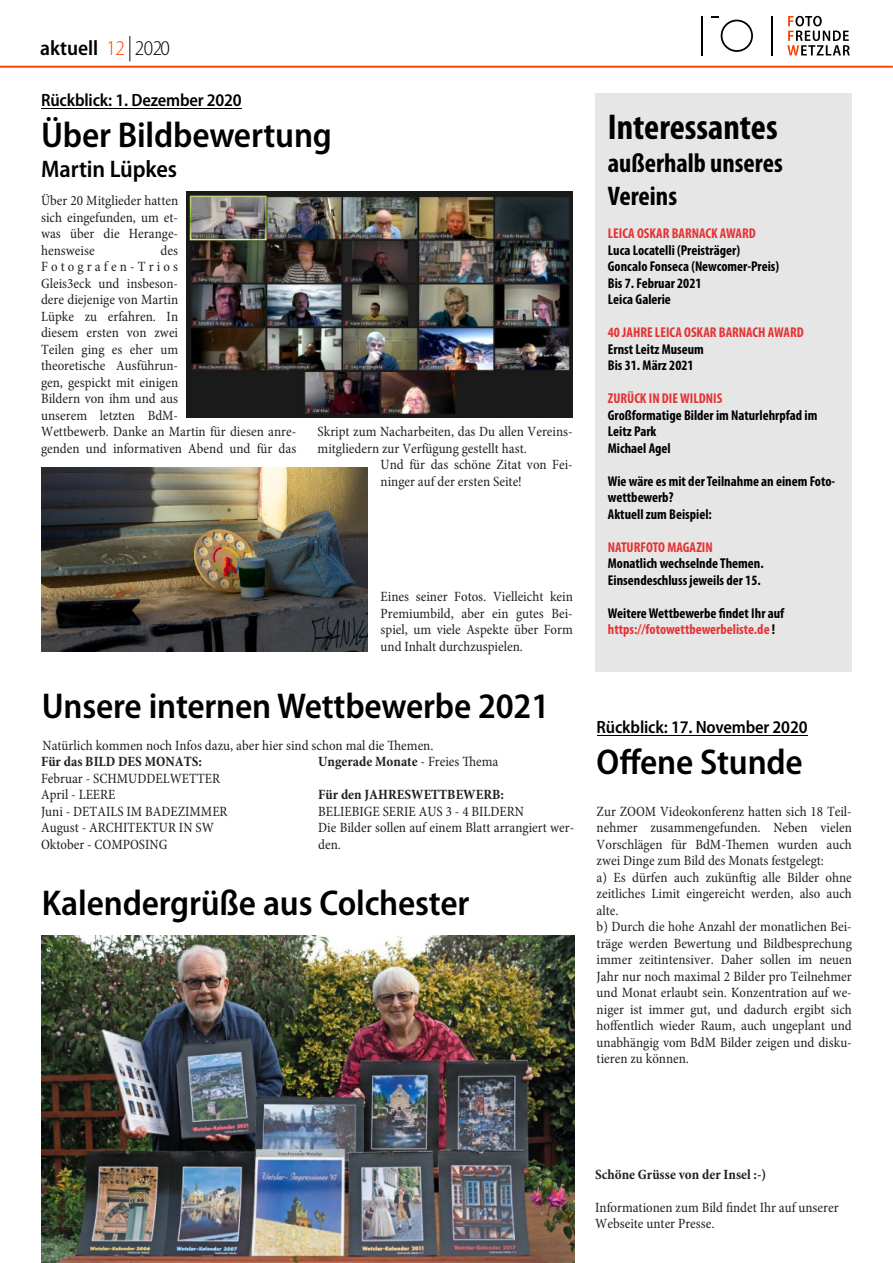
<style>
.page{position:relative;width:893px;height:1263px;background:#fff}
.page>*{position:absolute;margin:0;border:0;box-sizing:border-box;transform-origin:0 0}
.t1{font:600 semi-condensed 36px "Myriad Pro";letter-spacing:-.005em;color:#000}
.t2{font:700 condensed 36px "Myriad Pro";color:#000}
.t3{font:700 condensed 27px/33px "Myriad Pro";color:#000}
.t4{font:600 semi-condensed 24px "Myriad Pro";letter-spacing:-.005em;color:#000}
.t5{font:600 semi-condensed 21px "Myriad Pro";color:#000}
.t6{font:600 semi-condensed 17.85px "Myriad Pro";letter-spacing:-.01em;color:#000}
.t7{font:condensed 14.25px/16.5px "Minion Pro";color:#231f20}
.t8{font:700 condensed 14.25px/16.5px "Myriad Pro";color:#000}
.t9{font:700 condensed 14.25px "Minion Pro";color:#231f20}
.t10{font:700 condensed 14.25px "Myriad Pro";color:#e53333}
.s1{font-weight:300;color:#ff3f00}
.s2{font-weight:300;font-size:25.2px}
.s3{font-weight:300}
.s4{font-weight:400}
.s5{color:#e53333}
</style>
<div class="page">
<hr style="left:0;top:66px;width:893px;height:2px;background:#ff3f00">
<hr style="left:701px;top:16px;width:2px;height:39px;background:#000">
<hr style="left:771px;top:16px;width:2px;height:39px;background:#000">
<svg style="left:712px;top:16px;width:41px;height:36px"></svg>
<svg style="left:787px;top:16px;width:63px;height:39px"></svg>
<div style="left:595px;top:93px;width:257px;height:579px;background:#e6e6e6"></div>
<hr style="left:41px;top:108px;width:201px;height:1px;background:#000">
<hr style="left:597px;top:735px;width:210px;height:1px;background:#000">
<img style="left:187px;top:191px;width:386px;height:226px">
<img style="left:41px;top:467px;width:327px;height:185px">
<img style="left:42px;top:936px;width:533px;height:327px">
<h3 class="t5" style="left:40px;top:39px;width:131px">aktuell <span class="s1">12</span> <span class="s2">|</span> <span class="s3">2020</span></h3>
<p class="t6" style="left:41px;top:93px;width:202px">Rückblick: 1. Dezember 2020</p>
<h1 class="t1" style="left:41px;top:120px;width:292px">Über Bildbewertung</h1>
<h3 class="t4" style="left:41px;top:159px;width:138px">Martin Lüpkes</h3>
<p class="t7" style="left:41px;top:194px;width:139px;text-align:justify">Über 20 Mitglieder hatten sich eingefunden, um et‐ was über die Herange‐ hensweise</p>
<p class="t7" style="left:41px;top:243px;width:257px;text-indent:120px">des<br>Fotografen-Trios<br>Gleis3eck und insbeson‐<br>dere diejenige von Martin<br>Lüpke zu erfahren. In<br>diesem ersten von zwei<br>Teilen ging es eher um<br>theoretische Ausführun‐<br>gen, gespickt mit einigen<br>Bildern von ihm und aus<br>unserem letzten BdM-<br>Wettbewerb. Danke an Martin für diesen anre‐ genden und informativen Abend und für das</p>
<p class="t7" style="left:318px;top:425px;width:257px">Skript zum Nacharbeiten, das Du allen Vereins‐</p>
<p class="t7" style="left:318px;top:441px;width:211px">mitgliedern zur Verfügung gestellt hast.</p>
<p class="t7" style="left:381px;top:458px;width:194px">Und für das schöne Zitat von Fei‐</p>
<p class="t7" style="left:381px;top:474px;width:143px">ninger auf der ersten Seite!</p>
<p class="t7" style="left:381px;top:590px;width:194px;text-align:justify">Eines seiner Fotos. Vielleicht kein Premiumbild, aber ein gutes Bei‐ spiel, um viele Aspekte über Form und Inhalt durchzuspielen.</p>
<h1 class="t1" style="left:42px;top:691px;width:509px">Unsere internen Wettbewerbe 2021</h1>
<p class="t7" style="left:43px;top:738px;width:392px">Natürlich kommen noch Infos dazu, aber hier sind schon mal die Themen.</p>
<p class="t9" style="left:41px;top:756px;width:162px">Für das BILD DES MONATS:</p>
<p class="t7" style="left:41px;top:771px;width:188px">Februar - SCHMUDDELWETTER<br>April - LEERE<br>Juni - DETAILS IM BADEZIMMER<br>August - ARCHITEKTUR IN SW<br>Oktober - COMPOSING</p>
<p class="t9" style="left:318px;top:756px;width:182px">Ungerade Monate <span class="s4">- Freies Thema</span></p>
<p class="t9" style="left:318px;top:789px;width:187px">Für den JAHRESWETTBEWERB:</p>
<p class="t7" style="left:318px;top:804px;width:257px">BELIEBIGE SERIE AUS 3 - 4 BILDERN<br>Die Bilder sollen auf einem Blatt arrangiert wer‐ den.</p>
<h1 class="t1" style="left:42px;top:888px;width:429px">Kalendergrüße aus Colchester</h1>
<h1 class="t2" style="left:608px;top:112px;width:171px">Interessantes</h1>
<h2 class="t3" style="left:608px;top:149px;width:176px">außerhalb unseres<br>Vereins</h2>
<p class="t10" style="left:608px;top:228px;width:149px">LEICA OSKAR BARNACK AWARD</p>
<p class="t8" style="left:608px;top:243px;width:173px">Luca Locatelli (Preisträger)<br>Goncalo Fonseca (Newcomer-Preis)<br>Bis 7. Februar 2021<br>Leica Galerie</p>
<p class="t10" style="left:608px;top:327px;width:197px">40 JAHRE LEICA OSKAR BARNACH AWARD</p>
<p class="t8" style="left:608px;top:342px;width:98px">Ernst Leitz Museum<br>Bis 31. März 2021</p>
<p class="t10" style="left:608px;top:393px;width:116px">ZURÜCK IN DIE WILDNIS</p>
<p class="t8" style="left:608px;top:408px;width:211px">Großformatige Bilder im Naturlehrpfad im<br>Leitz Park<br>Michael Agel</p>
<p class="t8" style="left:608px;top:474px;width:229px">Wie wäre es mit der Teilnahme an einem Foto‐ wettbewerb?<br>Aktuell zum Beispiel:</p>
<p class="t10" style="left:608px;top:541px;width:106px">NATURFOTO MAGAZIN</p>
<p class="t8" style="left:608px;top:556px;width:157px">Monatlich wechselnde Themen.<br>Einsendeschluss jeweils der 15.</p>
<p class="t8" style="left:608px;top:606px;width:178px">Weitere Wettbewerbe findet Ihr auf <span class="s5">https://fotowettbewerbeliste.de</span> !</p>
<p class="t6" style="left:597px;top:720px;width:212px">Rückblick: 17. November 2020</p>
<h1 class="t1" style="left:597px;top:747px;width:208px">Offene Stunde</h1>
<p class="t7" style="left:597px;top:804px;width:257px">Zur ZOOM Videokonferenz hatten sich 18 Teil‐ nehmer zusammengefunden. Neben vielen Vorschlägen für BdM-Themen wurden auch zwei Dinge zum Bild des Monats festgelegt:<br>a) Es dürfen auch zukünftig alle Bilder ohne zeitliches Limit eingereicht werden, also auch alte.<br>b) Durch die hohe Anzahl der monatlichen Bei‐ träge werden Bewertung und Bildbesprechung immer zeitintensiver. Daher sollen im neuen Jahr nur noch maximal 2 Bilder pro Teilnehmer und Monat erlaubt sein. Konzentration auf we‐ niger ist immer gut, und dadurch ergibt sich hoffentlich wieder Raum, auch ungeplant und unabhängig vom BdM Bilder zeigen und disku‐ tieren zu können.</p>
<p class="t9" style="left:595px;top:1168px;width:173px">Schöne Grüsse von der Insel :-)</p>
<p class="t7" style="left:595px;top:1200px;width:245px">Informationen zum Bild findet Ihr auf unserer<br>Webseite unter Presse.</p>
</div>
